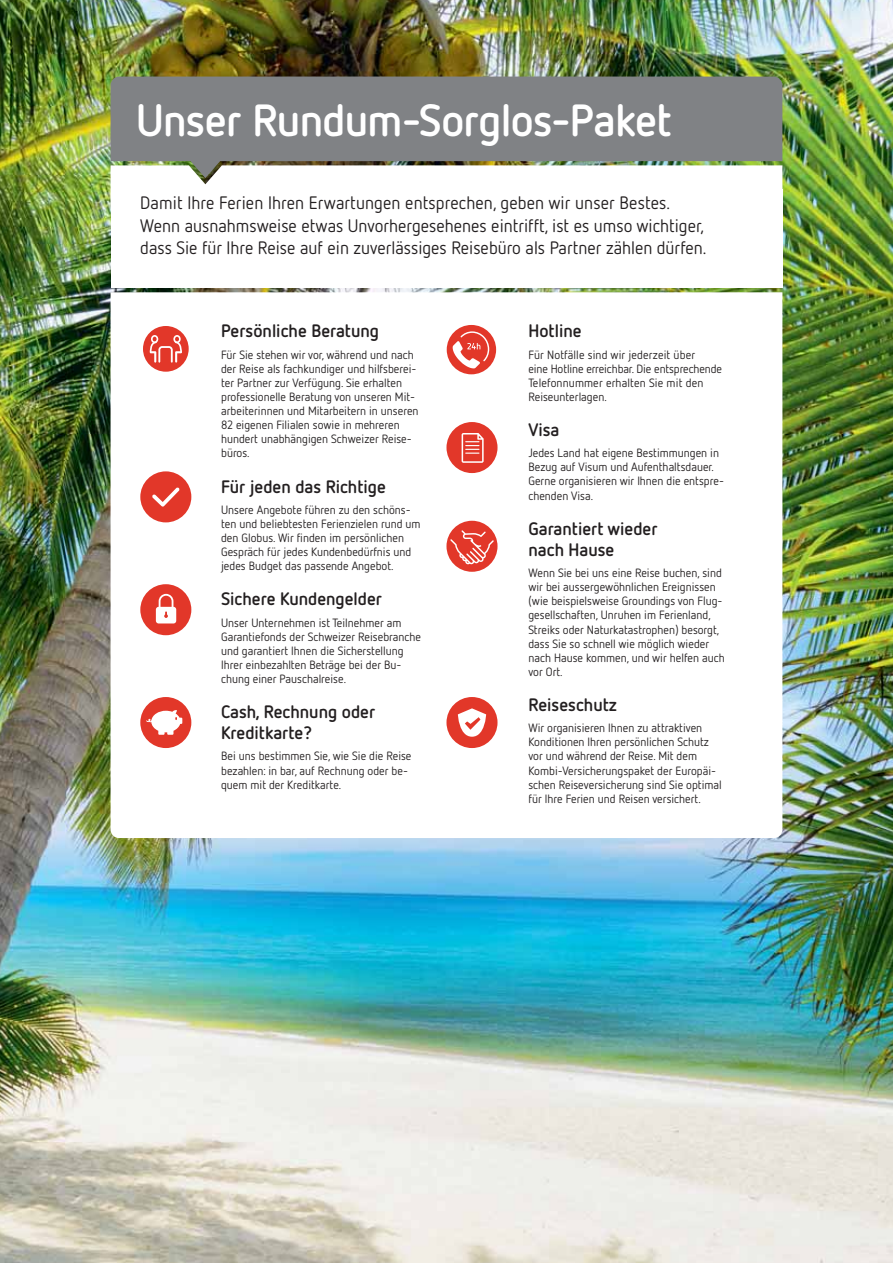
<style>
.page{position:relative;width:893px;height:1263px;background:#fff}
.page>*{position:absolute;margin:0;border:0;box-sizing:border-box;transform-origin:0 0}
.t1{font:700 45px "Netto OT";letter-spacing:-.015em;color:#fff}
.t2{font:18px/22.5px "Netto OT";color:#231f20}
.t3{font:700 18px/21.1px "Netto OT";color:#231f20}
.t4{font:12px/14.1px "Netto OT";color:#231f20}
</style>
<div class="page">
<img style="left:0;top:0;width:893px;height:1263px">
<div style="left:111px;top:77px;width:671px;height:88px;background:#808285"></div>
<svg style="left:111px;top:165px;width:671px;height:24px"></svg>
<svg style="left:111px;top:292px;width:671px;height:546px"></svg>
<div style="left:111px;top:189px;width:671px;height:99px;background:#fff"></div>
<svg style="left:143px;top:326px;width:46px;height:46px"></svg>
<svg style="left:140px;top:471px;width:51px;height:51px"></svg>
<svg style="left:140px;top:584px;width:51px;height:51px"></svg>
<svg style="left:140px;top:697px;width:51px;height:51px"></svg>
<svg style="left:447px;top:325px;width:49px;height:49px"></svg>
<svg style="left:446px;top:422px;width:51px;height:51px"></svg>
<svg style="left:446px;top:521px;width:51px;height:51px"></svg>
<svg style="left:446px;top:697px;width:51px;height:51px"></svg>
<h1 class="t1" style="left:136px;top:104px;width:537px">Unser Rundum-Sorglos-Paket</h1>
<p class="t2" style="left:140px;top:194px;width:568px">Damit Ihre Ferien Ihren Erwartungen entsprechen, geben wir unser Bestes.<br>Wenn ausnahmsweise etwas Unvorhergesehenes eintrifft, ist es umso wichtiger, dass Sie für Ihre Reise auf ein zuverlässiges Reisebüro als Partner zählen dürfen.</p>
<h2 class="t3" style="left:221px;top:323px;width:159px">Persönliche Beratung</h2>
<p class="t4" style="left:221px;top:349px;width:199px">Für Sie stehen wir vor, während und nach der Reise als fachkundiger und hilfsberei&shy;ter Partner zur Verfügung. Sie erhalten professionelle Beratung von unseren Mit&shy;arbeiterinnen und Mitarbeitern in unseren 82 eigenen Filialen sowie in mehreren hundert unabhängigen Schweizer Reise&shy;büros.</p>
<h2 class="t3" style="left:221px;top:478px;width:166px">Für jeden das Richtige</h2>
<p class="t4" style="left:221px;top:504px;width:201px">Unsere Angebote führen zu den schöns&shy;ten und beliebtesten Ferienzielen rund um den Globus. Wir finden im persönlichen Gespräch für jedes Kundenbedürfnis und jedes Budget das passende Angebot.</p>
<h2 class="t3" style="left:221px;top:591px;width:162px">Sichere Kundengelder</h2>
<p class="t4" style="left:221px;top:617px;width:201px">Unser Unternehmen ist Teilnehmer am Garantiefonds der Schweizer Reisebranche und garantiert Ihnen die Sicherstellung Ihrer einbezahlten Beträge bei der Bu&shy;chung einer Pauschalreise.</p>
<h2 class="t3" style="left:221px;top:703px;width:156px">Cash, Rechnung oder<br>Kreditkarte?</h2>
<p class="t4" style="left:221px;top:751px;width:192px">Bei uns bestimmen Sie, wie Sie die Reise bezahlen: in bar, auf Rechnung oder be&shy;quem mit der Kreditkarte.</p>
<h2 class="t3" style="left:528px;top:323px;width:55px">Hotline</h2>
<p class="t4" style="left:528px;top:349px;width:195px">Für Notfälle sind wir jederzeit über<br>eine Hotline erreichbar. Die entsprechende Telefonnummer erhalten Sie mit den Reise unterlagen.</p>
<h2 class="t3" style="left:528px;top:421px;width:33px">Visa</h2>
<p class="t4" style="left:528px;top:447px;width:197px">Jedes Land hat eigene Bestimmungen in Bezug auf Visum und Aufenthaltsdauer.<br>Gerne organisieren wir Ihnen die entspre&shy;chenden Visa.</p>
<h2 class="t3" style="left:528px;top:520px;width:131px">Garantiert wieder nach Hause</h2>
<p class="t4" style="left:528px;top:567px;width:198px">Wenn Sie bei uns eine Reise buchen, sind wir bei aussergewöhnlichen Ereignissen (wie beispielsweise Groundings von Flug&shy;gesellschaften, Unruhen im Ferienland, Streiks oder Naturkatastrophen) besorgt, dass Sie so schnell wie möglich wieder nach Hause kommen, und wir helfen auch vor Ort.</p>
<h2 class="t3" style="left:528px;top:696px;width:90px">Reiseschutz</h2>
<p class="t4" style="left:528px;top:722px;width:195px">Wir organisieren Ihnen zu attraktiven Konditionen Ihren persönlichen Schutz vor und während der Reise. Mit dem Kombi-Versicherungspaket der Europäi&shy;schen Reiseversicherung sind Sie optimal für Ihre Ferien und Reisen versichert.</p>
</div>
